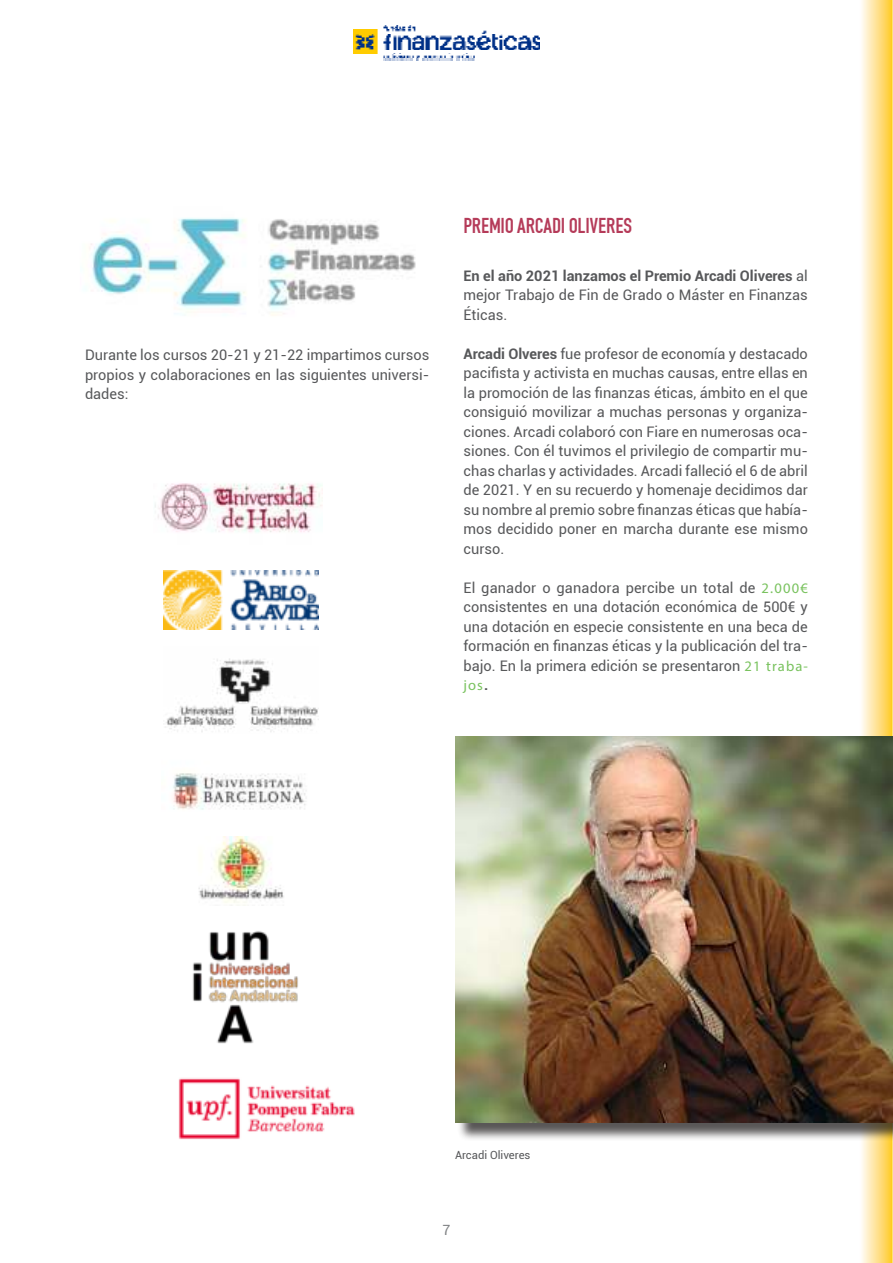
<style>
.page{position:relative;width:893px;height:1263px;background:#fff}
.page>*{position:absolute;margin:0;border:0;box-sizing:border-box;transform-origin:0 0}
.t1{font:22.5px "DIN 1451 Engschrift Regular";letter-spacing:-.005em;color:#b53b59}
.t2{font:14.55px/19.5px "Roboto";color:#57585a;text-align:justify}
.t3{font:14.55px "Myriad Pro";color:#79c25e}
.t4{font:14.1px "Roboto";color:#808284}
.t5{font:11.25px "Roboto";color:#57585a}
.s1{font-weight:700}
.s2{font-family:"Myriad Pro";color:#79c25e}
.s3{font-family:"Roboto";font-weight:700;color:#57585a}
</style>
<div class="page">
<img style="left:353px;top:26px;width:187px;height:34px">
<img style="left:861px;top:0;width:31px;height:1263px">
<svg style="left:89px;top:218px;width:327px;height:98px"></svg>
<img style="left:155px;top:483px;width:167px;height:50px">
<img style="left:164px;top:571px;width:154px;height:58px">
<img style="left:165px;top:658px;width:153px;height:74px">
<img style="left:173px;top:773px;width:133px;height:37px">
<img style="left:198px;top:836px;width:86px;height:67px">
<img style="left:192px;top:931px;width:106px;height:113px">
<img style="left:178px;top:1078px;width:177px;height:62px">
<div style="left:457px;top:739px;width:435px;height:401px;background:#221f1f;opacity:.75"></div>
<img style="left:455px;top:736px;width:437px;height:386px">
<p class="t2" style="left:85px;top:346px;width:346px">Durante los cursos 20-21 y 21-22 impartimos cursos propios y colaboraciones en las siguientes universi&shy;dades:</p>
<h1 class="t1" style="left:463px;top:216px;width:170px">PREMIO ARCADI OLIVERES</h1>
<p class="t2" style="left:463px;top:267px;width:346px"><span class="s1">En el año 2021 lanzamos el Premio Arcadi Oliveres</span> al mejor Trabajo de Fin de Grado o Máster en Finanzas Éticas.</p>
<p class="t2" style="left:463px;top:345px;width:346px"><span class="s1">Arcadi Olveres</span> fue profesor de economía y destacado pacifista y activista en muchas causas, entre ellas en la promoción de las finanzas éticas, ámbito en el que consiguió movilizar a muchas personas y organiza&shy;ciones. Arcadi colaboró con Fiare en numerosas oca&shy;siones. Con él tuvimos el privilegio de compartir mu&shy;chas charlas y actividades. Arcadi falleció el 6 de abril de 2021. Y en su recuerdo y homenaje decidimos dar su nombre al premio sobre finanzas éticas que había&shy;mos decidido poner en marcha durante ese mismo curso.</p>
<p class="t2" style="left:463px;top:579px;width:346px">El ganador o ganadora percibe un total de <span class="s2">2.000€ </span>consistentes en una dotación económica de 500€ y una dotación en especie consistente en una beca de formación en finanzas éticas y la publicación del tra&shy;bajo. En la primera edición se presentaron <span class="s2">21 traba-</span></p>
<p class="t3" style="left:463px;top:678px;width:26px">jos<span class="s3">.</span></p>
<p class="t5" style="left:455px;top:1150px;width:77px">Arcadi Oliveres</p>
<p class="t4" style="left:442px;top:1224px;width:9px">7</p>
</div>
